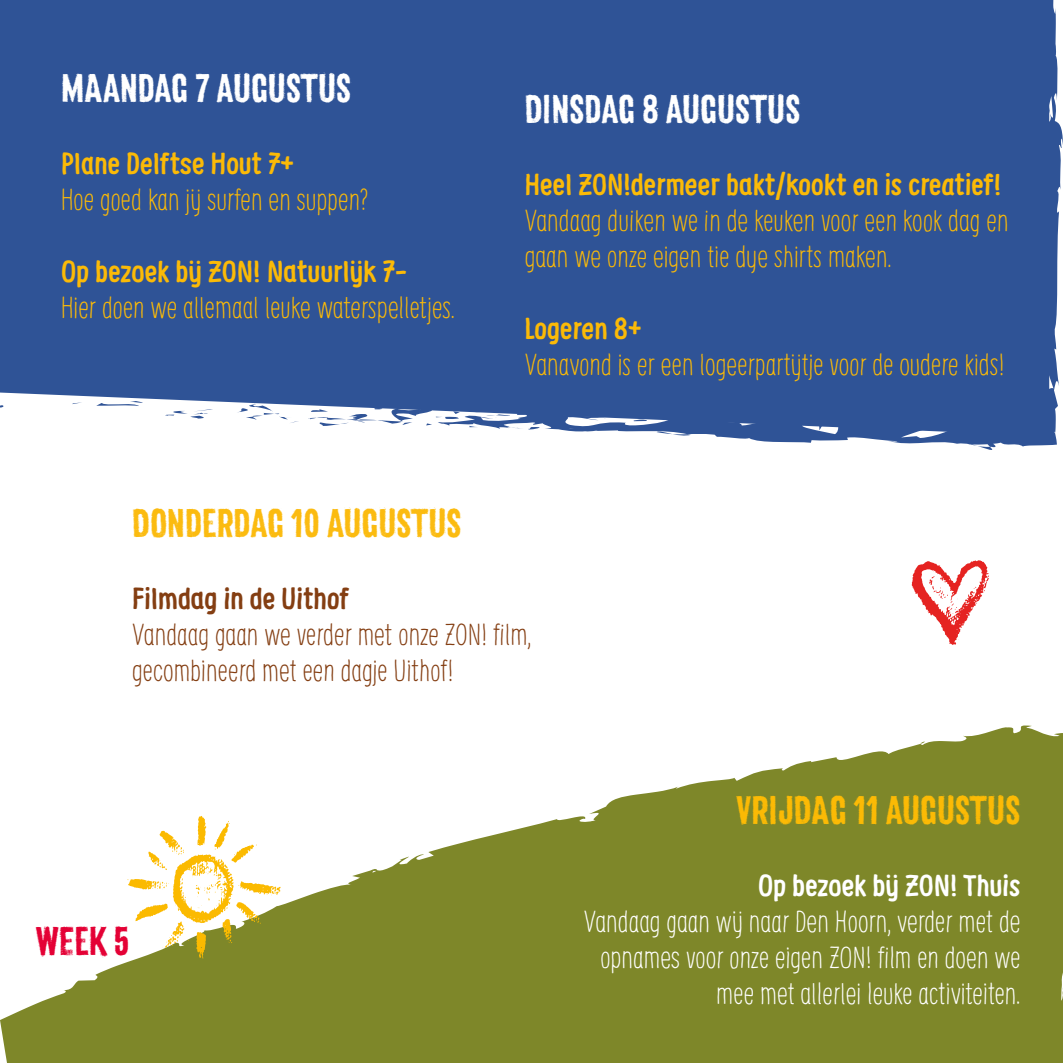
<style>
.page{position:relative;width:1063px;height:1063px;background:#fff}
.page>*{position:absolute;margin:0;border:0;box-sizing:border-box;transform-origin:0 0}
.t1{font:38.75px "Canvas 3 D Sans Kerned";color:#fff}
.t2{font:38.75px "Canvas 3 D Sans Kerned";color:#fbbb10}
.t3{font:38.75px "Canvas 3 D Sans Kerned";color:#fbba05}
.t4{font:38.75px "Canvas 3 D Sans Kerned";color:#e40135}
.t5{font:300 30px/36px "Supernettcn";color:#fbba07}
.t6{font:300 30px/36px "Supernettcn";color:#fff;text-align:right}
.t7{font:700 30px "Supernettcn";color:#fbba07}
.t8{font:300 30px/36px "Supernettcn";color:#843e12}
.t9{font:700 30px "Supernettcn";color:#fff}
.t10{font:700 30px "Supernettcn";color:#843e12}
</style>
<div class="page">
<svg style="left:984px;top:448px;width:9px;height:2px"></svg>
<div style="left:0;top:0;width:1063px;height:448px;background:#2f5396"></div>
<svg style="left:1040px;top:90px;width:2px;height:11px"></svg>
<svg style="left:606px;top:2px;width:9px;height:3px"></svg>
<svg style="left:506px;top:426px;width:46px;height:5px"></svg>
<svg style="left:308px;top:408px;width:152px;height:18px"></svg>
<svg style="left:486px;top:414px;width:24px;height:4px"></svg>
<svg style="left:632px;top:419px;width:16px;height:2px"></svg>
<svg style="left:596px;top:411px;width:6px;height:4px"></svg>
<svg style="left:621px;top:411px;width:30px;height:2px"></svg>
<svg style="left:819px;top:425px;width:3px;height:5px"></svg>
<svg style="left:969px;top:418px;width:25px;height:6px"></svg>
<svg style="left:923px;top:11px;width:8px;height:2px"></svg>
<svg style="left:798px;top:5px;width:14px;height:3px"></svg>
<svg style="left:690px;top:6px;width:15px;height:4px"></svg>
<svg style="left:0;top:725px;width:1063px;height:338px;fill:#7e8729"></svg>
<svg style="left:1053px;top:958px;width:2px;height:15px"></svg>
<svg style="left:725px;top:810px;width:8px;height:5px"></svg>
<svg style="left:1015px;top:768px;width:7px;height:2px"></svg>
<svg style="left:900px;top:776px;width:13px;height:6px"></svg>
<svg style="left:801px;top:798px;width:15px;height:5px"></svg>
<svg style="left:128px;top:816px;width:153px;height:143px"></svg>
<p class="t1" style="left:61px;top:65px;width:292px">MAANDAG 7 AUGUSTUS</p>
<p class="t7" style="left:61px;top:144px;width:234px">Plane Delftse Hout 7+</p>
<p class="t5" style="left:61px;top:180px;width:309px">Hoe goed kan jij surfen en suppen?</p>
<p class="t7" style="left:61px;top:252px;width:348px">Op bezoek bij ZON! Natuurlijk 7-</p>
<p class="t5" style="left:61px;top:288px;width:395px">Hier doen we allemaal leuke waterspelletjes.</p>
<p class="t2" style="left:132px;top:500px;width:331px">DONDERDAG 10 AUGUSTUS</p>
<p class="t1" style="left:525px;top:85px;width:277px">DINSDAG 8 AUGUSTUS</p>
<p class="t7" style="left:525px;top:164px;width:478px">Heel ZON!dermeer bakt/kookt en is creatief!</p>
<p class="t5" style="left:525px;top:201px;width:485px">Vandaag duiken we in de keuken voor een kook dag en gaan we onze eigen tie dye shirts maken.</p>
<p class="t7" style="left:525px;top:308px;width:118px">Logeren 8+</p>
<p class="t5" style="left:525px;top:345px;width:481px">Vanavond is er een logeerpartijtje voor de oudere kids!</p>
<p class="t10" style="left:132px;top:579px;width:219px">Filmdag in de Uithof</p>
<p class="t8" style="left:132px;top:616px;width:400px">Vandaag gaan we verder met onze ZON! film, gecombineerd met een dagje Uithof!</p>
<p class="t4" style="left:35px;top:918px;width:95px">WEEK 5</p>
<p class="t3" style="left:736px;top:786px;width:286px">VRIJDAG 11 AUGUSTUS</p>
<p class="t9" style="left:758px;top:865px;width:264px">Op bezoek bij ZON! Thuis</p>
<p class="t6" style="left:584px;top:902px;width:438px">Vandaag gaan wij naar Den Hoorn, verder met de opnames voor onze eigen ZON! film en doen we mee met allerlei leuke activiteiten.</p>
</div>
